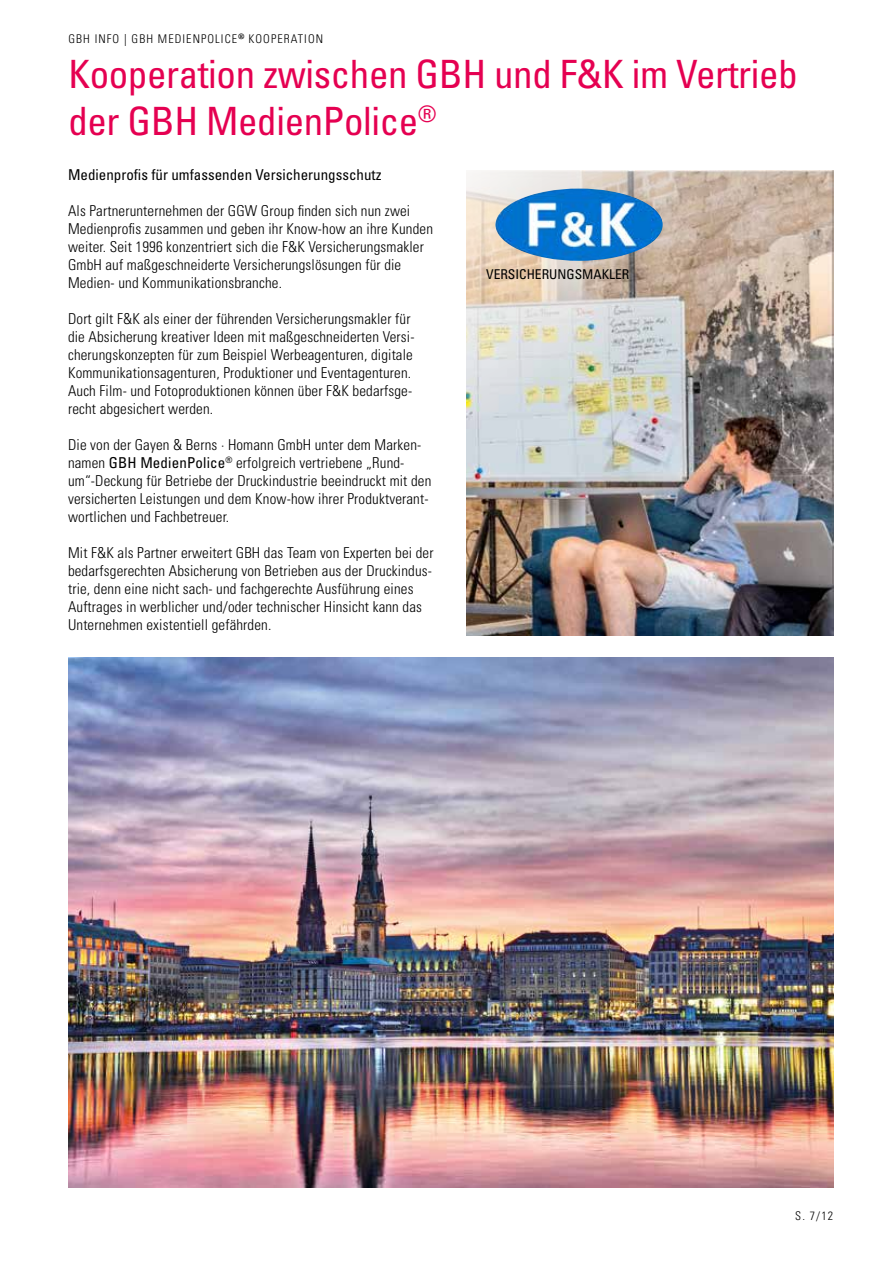
<style>
.page{position:relative;width:893px;height:1263px;background:#fff}
.page>*{position:absolute;margin:0;border:0;box-sizing:border-box;transform-origin:0 0}
.t1{font:condensed 39px/46.8px "Univers LT Std";letter-spacing:-.01em;color:#e50051}
.t2{font:300 condensed 15px/18px "Univers LT Std";letter-spacing:.01em;color:#000}
.t3{font:condensed 15px "Univers LT Std";color:#000}
.t4{font:condensed 13.5px "Univers LT Std";color:#000}
.t5{font:300 condensed 12px "Univers LT Std";letter-spacing:.09em;color:#000}
.s1{font-weight:400}
</style>
<div class="page">
<img style="left:466px;top:578px;width:367px;height:57px">
<img style="left:466px;top:170px;width:367px;height:408px">
<img style="left:495px;top:189px;width:168px;height:72px">
<img style="left:68px;top:658px;width:765px;height:529px">
<p class="t5" style="left:68px;top:32px;width:256px">GBH INFO | GBH MEDIENPOLICE<sup>®</sup> KOOPERATION</p>
<h1 class="t1" style="left:68px;top:50px;width:731px">Kooperation zwischen GBH und F&amp;K im Vertrieb der GBH MedienPolice<sup>®</sup></h1>
<p class="t3" style="left:68px;top:165px;width:315px">Medienprofis für umfassenden Versicherungsschutz</p>
<p class="t2" style="left:68px;top:202px;width:366px">Als Partnerunternehmen der GGW Group finden sich nun zwei Medienprofis zusammen und geben ihr Know-how an ihre Kunden weiter. Seit 1996 konzentriert sich die F&amp;K Versicherungsmakler GmbH auf maßgeschneiderte Versicherungslösungen für die Medien- und Kommunikationsbranche.</p>
<p class="t2" style="left:68px;top:310px;width:348px">Dort gilt F&amp;K als einer der führenden Versicherungsmakler für die Absicherung kreativer Ideen mit maßgeschneiderten Versi&shy;cherungskonzepten für zum Beispiel Werbeagenturen, digitale Kommunikationsagenturen, Produktioner und Eventagenturen.<br>Auch Film- und Fotoproduktionen können über F&amp;K bedarfsge&shy;recht abgesichert werden.</p>
<p class="t2" style="left:68px;top:436px;width:365px">Die von der Gayen &amp; Berns · Homann GmbH unter dem Marken&shy;namen <span class="s1">GBH MedienPolice</span><sup>®</sup> erfolgreich vertriebene „Rund&shy;um“-Deckung für Betriebe der Druckindustrie beeindruckt mit den versicherten Leistungen und dem Know-how ihrer Produktverant&shy;wortlichen und Fachbetreuer.</p>
<p class="t2" style="left:68px;top:544px;width:367px">Mit F&amp;K als Partner erweitert GBH das Team von Experten bei der bedarfsgerechten Absicherung von Betrieben aus der Druckindus&shy;trie, denn eine nicht sach- und fachgerechte Ausführung eines Auftrages in werblicher und/oder technischer Hinsicht kann das Unternehmen existentiell gefährden.</p>
<p class="t4" style="left:486px;top:266px;width:145px">VERSICHERUNGSMAKLER</p>
<p class="t5" style="left:795px;top:1208px;width:39px">S. 7/12</p>
</div>
